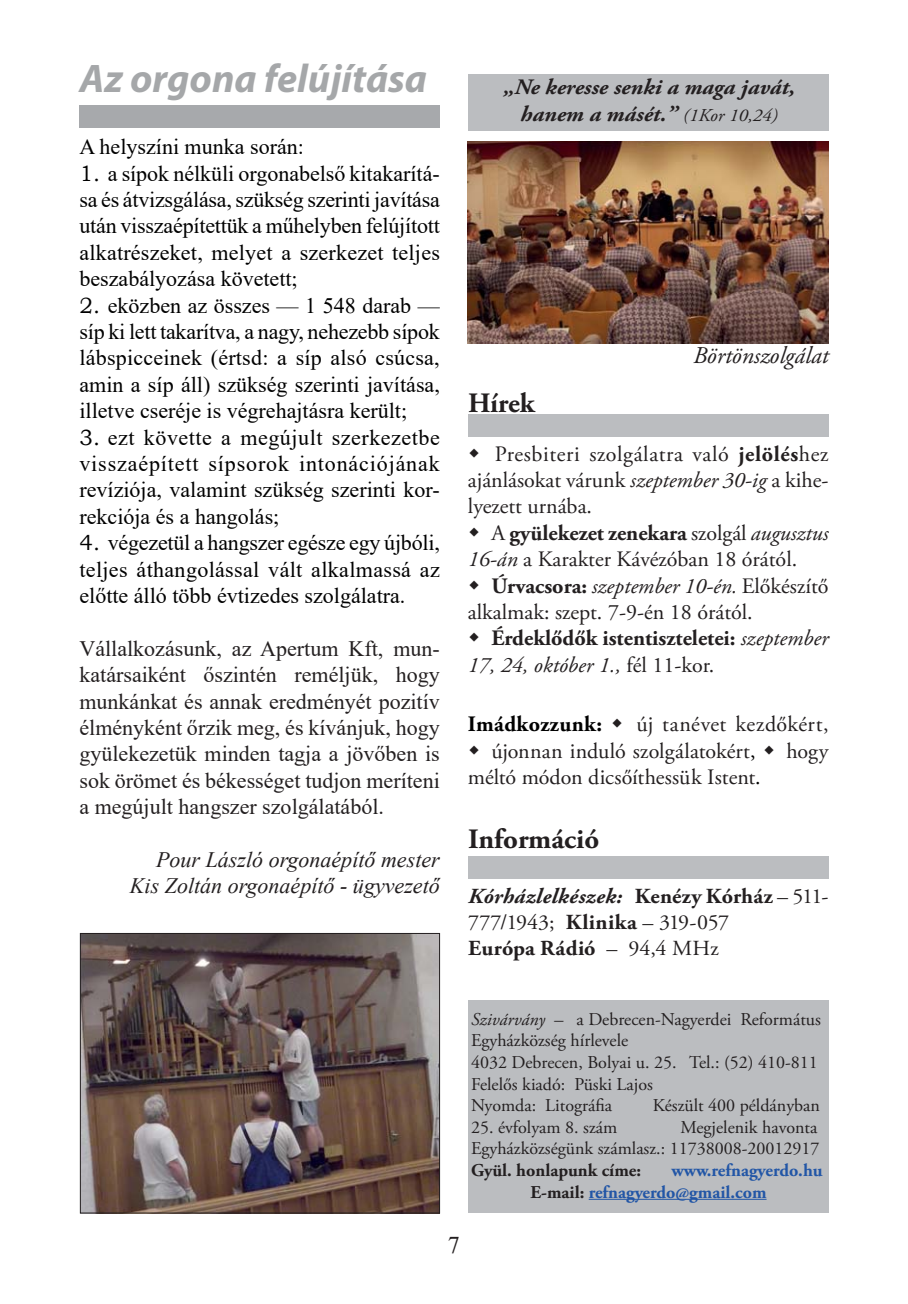
<style>
.page{position:relative;width:908px;height:1304px;background:#fff}
.page>*{position:absolute;margin:0;border:0;box-sizing:border-box;transform-origin:0 0}
.t1{font:italic 700 40px "Myriad Pro";color:#a5a7a9}
.t2{font:700 28px "Adobe Garamond Pro";color:#231f20}
.t3{font:italic 24px "Adobe Garamond Pro";color:#231f20}
.t4{font:24px "Times New Roman";color:#231f20}
.t5{font:22px/26.4px "Times New Roman";color:#000;text-align:justify}
.t6{font:22px/26.4px "Adobe Garamond Pro";color:#231f20}
.t7{font:22px/26.4px "Times New Roman";color:#231f20;text-align:justify}
.t8{font:700 22px/26.4px "Adobe Garamond Pro";color:#231f20}
.t9{font:italic 22px/26.4px "Times New Roman";color:#231f20;text-align:right}
.t10{font:italic 700 22px/26.4px "Adobe Garamond Pro";color:#231f20;text-align:center;scale:1.05 1}
.t11{font:700 22px "Adobe Garamond Pro";letter-spacing:.015em;color:#000}
.t12{font:700 21.4px/25.8px "Adobe Garamond Pro";letter-spacing:.005em;color:#231f20}
.t13{font:18px/21.6px "Adobe Garamond Pro";color:#231f20}
.t14{font:700 18px/21.6px "Adobe Garamond Pro";color:#2256a6}
.t15{font:700 18px "Adobe Garamond Pro";color:#231f20}
.s1{font-family:"Bookman Old Style"}
.s2{font-weight:400;font-size:18px}
.s3{font-weight:700}
.s4{font-style:italic}
.s5{font-weight:400;font-style:italic}
.s6{font-weight:400}
.s7{color:#000}
.s8{color:#231f20}
</style>
<div class="page">
<div style="left:79px;top:105px;width:360px;height:23px;background:#a7a9ac"></div>
<img style="left:82px;top:935px;width:355px;height:276px">
<div style="left:80px;top:933px;width:359px;height:280px;border:1px solid #231f20"></div>
<img style="left:467px;top:142px;width:361px;height:202px">
<div style="left:468px;top:414px;width:360px;height:23px;background:#bbbdc0"></div>
<div style="left:468px;top:1001px;width:360px;height:212px;background:#bbbdc0"></div>
<hr style="left:588px;top:1199px;width:178px;height:1px;background:#2256a6">
<div style="left:468px;top:856px;width:360px;height:22px;background:#bbbdc0"></div>
<div style="left:468px;top:74px;width:360px;height:56px;background:#bbbdc0"></div>
<h1 class="t1" style="left:79px;top:64px;width:349px">Az orgona felújítása</h1>
<p class="t5" style="left:79px;top:134px;width:226px">A helyszíni munka során:</p>
<p class="t5" style="left:79px;top:160px;width:362px"><span class="s1">1.</span> a sípok nélküli orgonabelső kitakarítá&shy;sa és átvizsgálása, szükség szerinti javítása után visszaépítettük a műhelyben felújított alkatrészeket, melyet a szerkezet teljes beszabályozása követett;</p>
<p class="t5" style="left:79px;top:292px;width:362px"><span class="s1">2.</span> eközben az összes — 1 548 darab — síp ki lett takarítva, a nagy, nehezebb sípok lábspicceinek (értsd: a síp alsó csúcsa, amin a síp áll) szükség szerinti javítása, illetve cseréje is végrehajtásra került;</p>
<p class="t5" style="left:79px;top:424px;width:362px"><span class="s1">3.</span> ezt követte a megújult szerkezetbe visszaépített sípsorok intonációjának revíziója, valamint szükség szerinti kor&shy;rekciója és a hangolás;</p>
<p class="t5" style="left:79px;top:530px;width:362px"><span class="s1">4.</span> végezetül a hangszer egésze egy újbóli, teljes áthangolással vált alkalmassá az előtte álló több évtizedes szolgálatra.</p>
<p class="t7" style="left:79px;top:635px;width:362px">Vállalkozásunk, az Apertum Kft, mun&shy;katársaiként őszintén reméljük, hogy munkánkat és annak eredményét pozitív élményként őrzik meg, és kívánjuk, hogy gyülekezetük minden tagja a jövőben is sok örömet és békességet tudjon meríteni a megújult hangszer szolgálatából.</p>
<p class="t9" style="left:130px;top:846px;width:311px">Pour László orgonaépítő mester<br>Kis Zoltán orgonaépítő - ügyvezető</p>
<p class="t10" style="left:503px;top:76px;width:279px">„Ne keresse senki a maga javát, hanem a másét.” <span class="s2">(1Kor 10,24)</span></p>
<p class="t3" style="left:692px;top:346px;width:137px">Börtönszolgálat</p>
<p class="t2" style="left:468px;top:391px;width:68px">Hírek</p>
<p class="t6" style="left:467px;top:442px;width:362px;text-align:justify;text-indent:27px">Presbiteri szolgálatra való <span class="s3">jelölés</span>hez ajánlásokat várunk <span class="s4">szeptember 30-ig</span> a kihe&shy;lyezett urnába.</p>
<p class="t6" style="left:467px;top:521px;width:362px;text-indent:24px">A <span class="s3">gyülekezet zenekara</span> szolgál <span class="s4">augusztus<br>16-án</span> a Karakter Kávézóban 18 órától.</p>
<p class="t6" style="left:467px;top:574px;width:362px;text-indent:24px"><span class="s3">Úrvacsora:</span> <span class="s4">szeptember 10-én.</span> Előkészítő alkalmak: szept. 7-9-én 18 órától.</p>
<p class="t8" style="left:467px;top:627px;width:362px;text-indent:24px">Érdeklődők istentiszteletei: <span class="s5">szeptember<br>17, 24, október 1.,</span> <span class="s6">fél 11-kor.</span></p>
<p class="t11" style="left:467px;top:715px;width:136px">Imádkozzunk:</p>
<p class="t6" style="left:491px;top:713px;width:338px;text-indent:145px">új tanévet kezdőkért, újonnan induló szolgálatokért<span class="s7">,</span></p>
<p class="t6" style="left:786px;top:739px;width:44px">hogy</p>
<p class="t6" style="left:467px;top:766px;width:294px">méltó módon dicsőíthessük Istent<span class="s7">.</span></p>
<p class="t2" style="left:468px;top:828px;width:132px">Információ</p>
<p class="t12" style="left:468px;top:885px;width:362px"><span class="s4">Kórházlelkészek:</span> Kenézy Kórház <span class="s6">– 511-<br>777/1943;</span> Klinika <span class="s6">– 319-057<br></span>Európa Rádió <span class="s6">– 94,4 MHz</span></p>
<p class="t13" style="left:471px;top:1010px;width:351px"><span class="s4">Szivárvány –</span> a Debrecen-Nagyerdei Református Egyházközség hírlevele<br>4032 Debrecen, Bolyai u. 25. Tel.: (52) 410-811<br>Felelős kiadó: Püski Lajos<br>Nyomda: Litográfia</p>
<p class="t13" style="left:652px;top:1096px;width:169px">Készült 400 példányban</p>
<p class="t13" style="left:471px;top:1118px;width:148px">25. évfolyam 8. szám</p>
<p class="t13" style="left:471px;top:1118px;width:350px;text-align:right">Megjelenik havonta<br>Egyházközségünk számlasz.: 11738008-20012917</p>
<p class="t15" style="left:471px;top:1163px;width:171px">Gyül. honlapunk címe:</p>
<p class="t14" style="left:530px;top:1161px;width:293px;text-indent:141px">www.refnagyerdo.hu<br><span class="s8">E-mail:</span> refnagyerdo@gmail.com</p>
<p class="t4" style="left:448px;top:1231px;width:13px">7</p>
</div>
